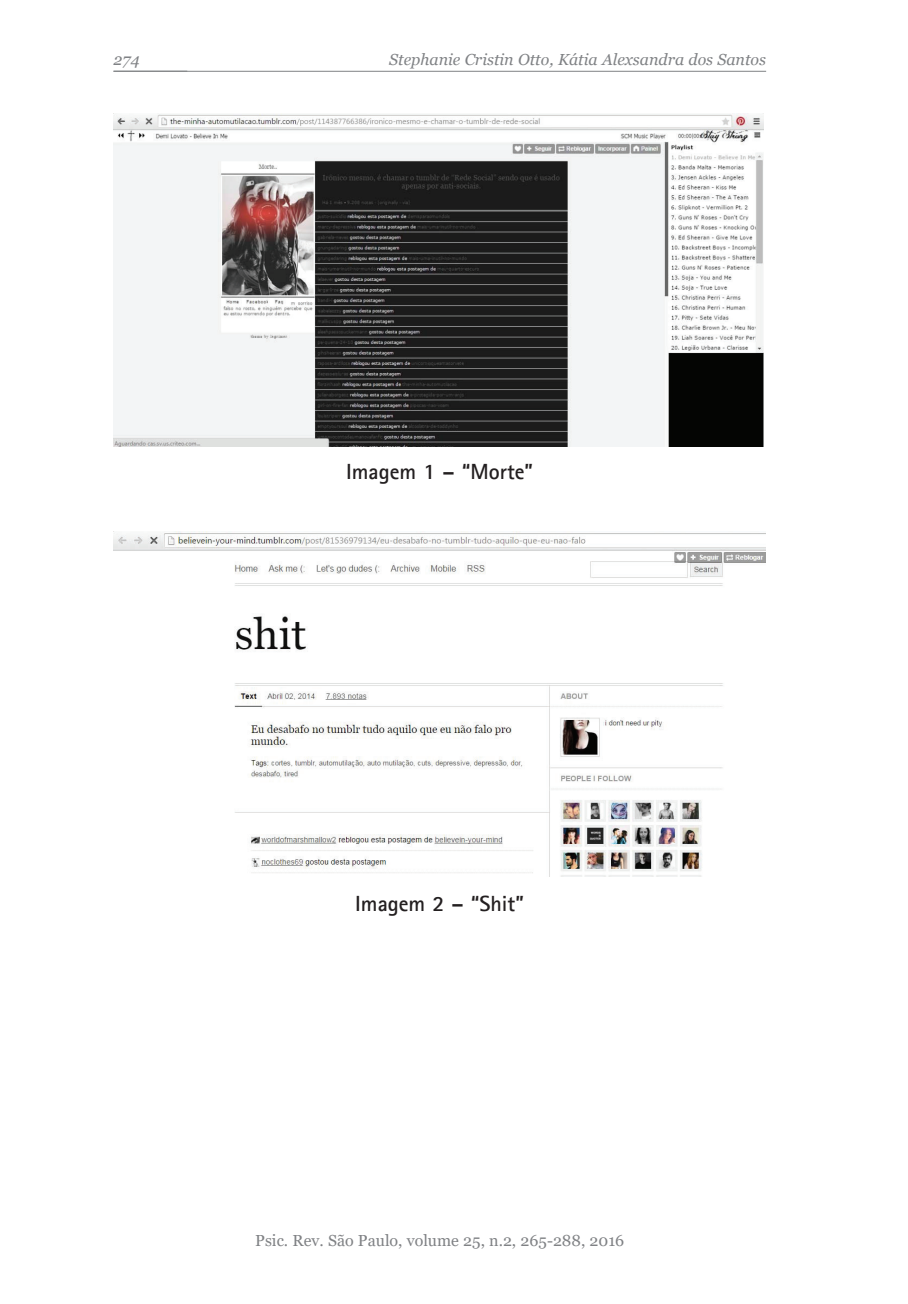
<style>
.page{position:relative;width:908px;height:1304px;background:#fff}
.page>*{position:absolute;margin:0;border:0;box-sizing:border-box;transform-origin:0 0}
.t1{font:700 22px "Agfa Rotis Sans Serif";color:#231f20}
.t2{font:italic 16px "Georgia";color:#808285}
.t3{font:16px "Georgia";color:#808285}
</style>
<div class="page">
<hr style="left:113px;top:71px;width:652px;height:1px;background:#808285">
<img style="left:113px;top:113px;width:649px;height:334px">
<img style="left:113px;top:531px;width:651px;height:346px">
<p class="t2" style="left:113px;top:49px;width:27px">274</p>
<p class="t2" style="left:389px;top:49px;width:378px">Stephanie Cristin Otto, Kátia Alexsandra dos Santos</p>
<h1 class="t1" style="left:346px;top:457px;width:188px">Imagem 1 – “Morte”</h1>
<h1 class="t1" style="left:355px;top:890px;width:170px">Imagem 2 – “Shit”</h1>
<p class="t3" style="left:255px;top:1231px;width:370px">Psic. Rev. São Paulo, volume 25, n.2, 265-288, 2016</p>
</div>
